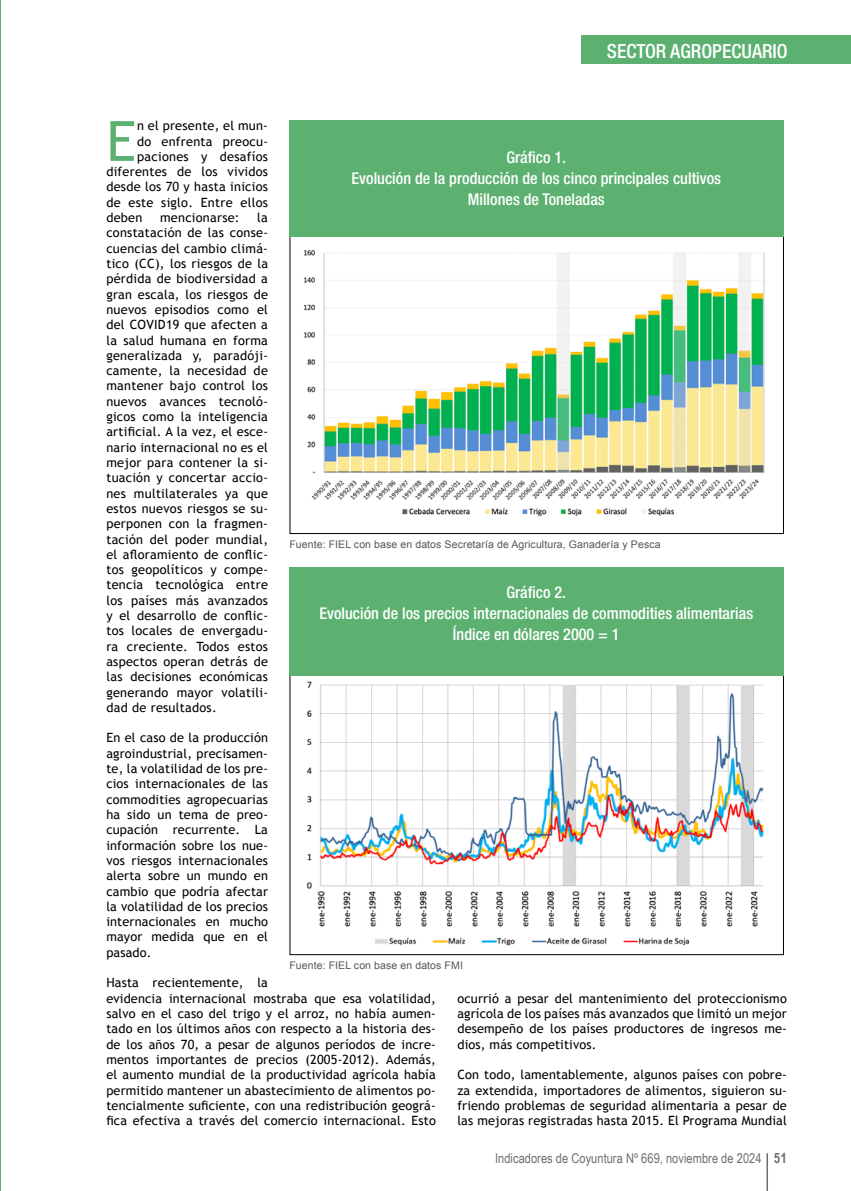
<style>
.page{position:relative;width:851px;height:1191px;background:#fff}
.page>*{position:absolute;margin:0;border:0;box-sizing:border-box;transform-origin:0 0}
.t1{font:55.5px "Trebuchet MS";color:#5cb171}
.t2{font:500 condensed 19.5px "Helvetica Neue";color:#fff}
.t3{font:500 condensed 16.2px/21px "Helvetica Neue";color:#fff;text-align:center}
.t4{font:13.5px "Arial Narrow";letter-spacing:.005em;color:#6e6e6e}
.t5{font:12.75px/15.3px "Trebuchet MS";letter-spacing:.01em;color:#000;text-align:justify}
.t6{font:10.5px "Arial";letter-spacing:.01em;color:#565655}
.s1{font-weight:700;font-size:14.25px}
</style>
<div class="page">
<hr style="left:0;top:0;width:1px;height:1191px;background:#5cb171">
<div style="left:581px;top:36px;width:269px;height:28px;background:#5cb171"></div>
<img style="left:303px;top:250px;width:462px;height:267px">
<div style="left:289px;top:121px;width:494px;height:116px;background:#5cb171"></div>
<img style="left:306px;top:681px;width:458px;height:265px">
<div style="left:289px;top:567px;width:494px;height:109px;background:#5cb171"></div>
<hr style="left:766px;top:1153px;width:1px;height:38px;background:#6e6e6e">
<h2 class="t2" style="left:607px;top:40px;width:182px">SECTOR AGROPECUARIO</h2>
<h1 class="t1" style="left:106px;top:108px;width:31px">E</h1>
<p class="t5" style="left:137px;top:118px;width:132px">n el presente, el mun-</p>
<p class="t5" style="left:137px;top:134px;width:132px">do enfrenta preocu-</p>
<p class="t5" style="left:137px;top:149px;width:132px">paciones y desafíos</p>
<p class="t5" style="left:106px;top:164px;width:163px">diferentes de los vividos</p>
<p class="t5" style="left:106px;top:179px;width:163px">desde los 70 y hasta inicios</p>
<p class="t5" style="left:106px;top:195px;width:163px">de este siglo. Entre ellos</p>
<p class="t5" style="left:106px;top:210px;width:38px">deben</p>
<p class="t5" style="left:160px;top:210px;width:81px">mencionarse:</p>
<p class="t3" style="left:351px;top:146px;width:371px">Gráfico 1.<br>Evolución de la producción de los cinco principales cultivos<br>Millones de Toneladas</p>
<p class="t5" style="left:106px;top:210px;width:163px;text-indent:151px">la constatación de las conse&shy;cuencias del cambio climá&shy;tico (CC), los riesgos de la pérdida de biodiversidad a gran escala, los riesgos de nuevos episodios como el del COVID19 que afecten a la salud humana en forma generalizada y, paradóji&shy;camente, la necesidad de mantener bajo control los nuevos avances tecnoló&shy;gicos como la inteligencia artificial. A la vez, el esce&shy;nario internacional no es el mejor para contener la si&shy;tuación y concertar accio&shy;nes multilaterales ya que estos nuevos riesgos se su&shy;perponen con la fragmen&shy;tación del poder mundial, el afloramiento de conflic&shy;tos geopolíticos y compe&shy;tencia tecnológica entre los países más avanzados y el desarrollo de conflic&shy;tos locales de envergadu&shy;ra creciente. Todos estos aspectos operan detrás de las decisiones económicas generando mayor volatili&shy;dad de resultados.</p>
<p class="t5" style="left:106px;top:730px;width:163px">En el caso de la producción agroindustrial, precisamen&shy;te, la volatilidad de los pre&shy;cios internacionales de las commodities agropecuarias ha sido un tema de preo&shy;cupación recurrente. La información sobre los nue&shy;vos riesgos internacionales alerta sobre un mundo en cambio que podría afectar la volatilidad de los precios internacionales en mucho mayor medida que en el pasado.</p>
<p class="t5" style="left:106px;top:975px;width:331px;text-align:left">Hasta recientemente, la<br>evidencia internacional mostraba que esa volatilidad, salvo en el caso del trigo y el arroz, no había aumen&shy;tado en los últimos años con respecto a la historia des&shy;de los años 70, a pesar de algunos períodos de incre&shy;mentos importantes de precios (2005-2012). Además, el aumento mundial de la productividad agrícola había permitido mantener un abastecimiento de alimentos po&shy;tencialmente suficiente, con una redistribución geográ&shy;fica efectiva a través del comercio internacional. Esto</p>
<p class="t6" style="left:289px;top:537px;width:372px">Fuente: FIEL con base en datos Secretaría de Agricultura, Ganadería y Pesca</p>
<p class="t3" style="left:319px;top:581px;width:435px">Gráfico 2.<br>Evolución de los precios internacionales de commodities alimentarias<br>Índice en dólares 2000 = 1</p>
<p class="t6" style="left:289px;top:958px;width:175px">Fuente: FIEL con base en datos FMI</p>
<p class="t5" style="left:457px;top:990px;width:331px">ocurrió a pesar del mantenimiento del proteccionismo agrícola de los países más avanzados que limitó un mejor desempeño de los países productores de ingresos me&shy;dios, más competitivos.</p>
<p class="t5" style="left:457px;top:1067px;width:331px">Con todo, lamentablemente, algunos países con pobre&shy;za extendida, importadores de alimentos, siguieron su&shy;friendo problemas de seguridad alimentaria a pesar de las mejoras registradas hasta 2015. El Programa Mundial</p>
<p class="t4" style="left:495px;top:1148px;width:293px">Indicadores de Coyuntura Nº 669, noviembre de 2024 <span class="s1">51</span></p>
</div>
